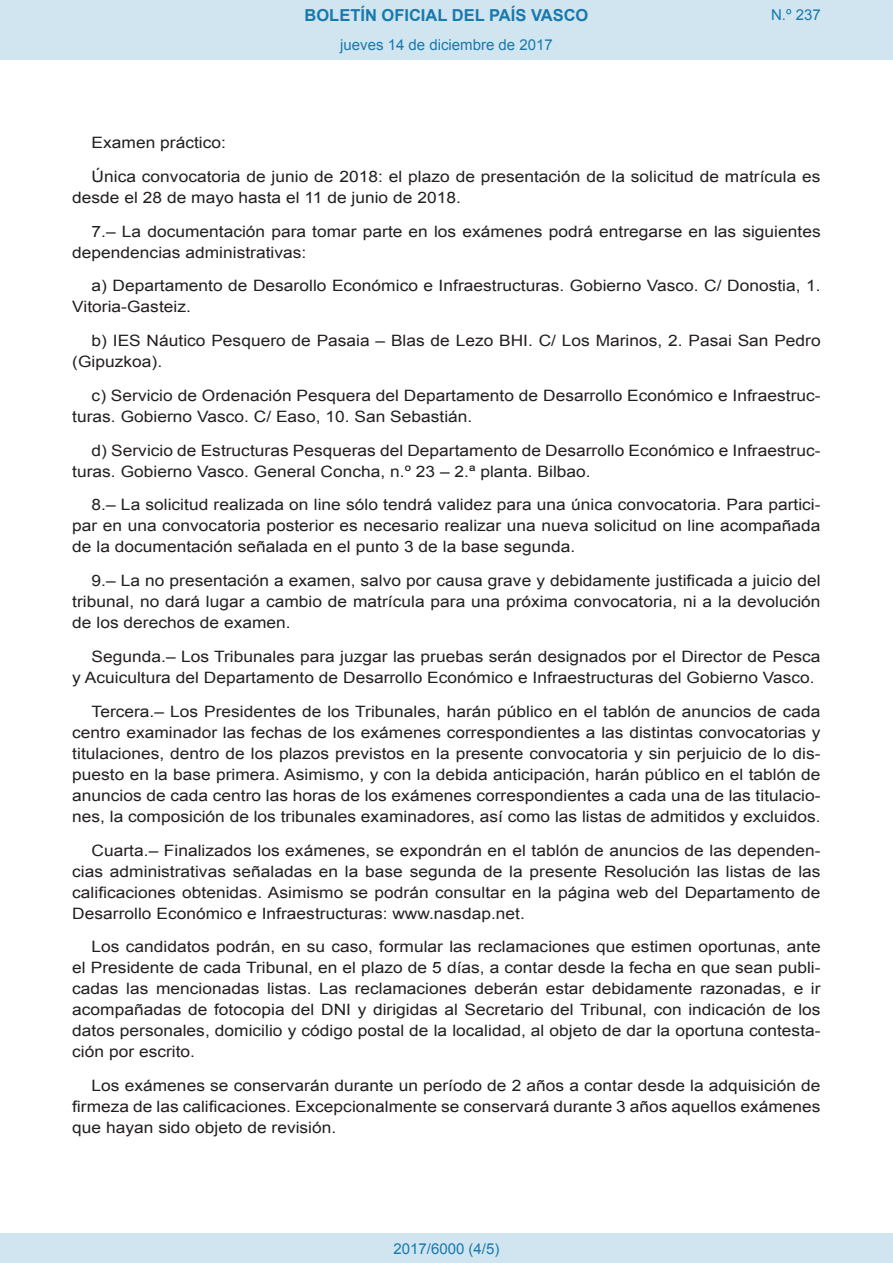
<style>
.page{position:relative;width:893px;height:1263px;background:#fff}
.page>*{position:absolute;margin:0;border:0;box-sizing:border-box;transform-origin:0 0}
.t1{font:700 16.5px "Arial";color:#1879ad}
.BOPVDetalle{font:15.6px/21px "Arial";color:#231f20;scale:1.11 1}
.Paginacion_Centro{font:15px "Arial";color:#1879ad}
</style>
<div class="page">
<div style="left:0;top:0;width:893px;height:60px;background:#d0e5f0"></div>
<div style="left:0;top:1233px;width:893px;height:30px;background:#d0e5f0"></div>
<p class="t1" style="left:305px;top:4px;width:285px">BOLETÍN OFICIAL DEL PAÍS VASCO</p>
<p class="Paginacion_Centro" style="left:340px;top:35px;width:214px">jueves 14 de diciembre de 2017</p>
<p class="Paginacion_Centro" style="left:771px;top:5px;width:51px">N.º 237</p>
<p class="BOPVDetalle" style="left:92px;top:132px;width:123px">Examen práctico:</p>
<p class="BOPVDetalle" style="left:72px;top:166px;width:676px;text-indent:19px">Única convocatoria de junio de 2018: el plazo de presentación de la solicitud de matrícula es desde el 28 de mayo hasta el 11 de junio de 2018.</p>
<p class="BOPVDetalle" style="left:72px;top:221px;width:676px;text-indent:19px">7.– La documentación para tomar parte en los exámenes podrá entregarse en las siguientes dependencias administrativas:</p>
<p class="BOPVDetalle" style="left:72px;top:276px;width:676px;text-indent:19px">a) Departamento de Desarollo Económico e Infraestructuras. Gobierno Vasco. C/ Donostia, 1.<br>Vitoria-Gasteiz.</p>
<p class="BOPVDetalle" style="left:72px;top:330px;width:676px;text-indent:19px">b) IES Náutico Pesquero de Pasaia – Blas de Lezo BHI. C/ Los Marinos, 2. Pasai San Pedro (Gipuzkoa).</p>
<p class="BOPVDetalle" style="left:72px;top:385px;width:676px;text-indent:19px">c) Servicio de Ordenación Pesquera del Departamento de Desarrollo Económico e Infraestruc&shy;turas. Gobierno Vasco. C/ Easo, 10. San Sebastián.</p>
<p class="BOPVDetalle" style="left:72px;top:440px;width:676px;text-indent:19px">d) Servicio de Estructuras Pesqueras del Departamento de Desarrollo Económico e Infraestruc&shy;turas. Gobierno Vasco. General Concha, n.º 23 – 2.ª planta. Bilbao.</p>
<p class="BOPVDetalle" style="left:72px;top:495px;width:676px;text-align:justify;text-indent:19px">8.– La solicitud realizada on line sólo tendrá validez para una única convocatoria. Para partici&shy;par en una convocatoria posterior es necesario realizar una nueva solicitud on line acompañada de la documentación señalada en el punto 3 de la base segunda.</p>
<p class="BOPVDetalle" style="left:72px;top:570px;width:676px;text-align:justify;text-indent:19px">9.– La no presentación a examen, salvo por causa grave y debidamente justificada a juicio del tribunal, no dará lugar a cambio de matrícula para una próxima convocatoria, ni a la devolución de los derechos de examen.</p>
<p class="BOPVDetalle" style="left:72px;top:646px;width:676px;text-indent:19px">Segunda.– Los Tribunales para juzgar las pruebas serán designados por el Director de Pesca y Acuicultura del Departamento de Desarrollo Económico e Infraestructuras del Gobierno Vasco.</p>
<p class="BOPVDetalle" style="left:72px;top:701px;width:676px;text-align:justify;text-indent:19px">Tercera.– Los Presidentes de los Tribunales, harán público en el tablón de anuncios de cada centro examinador las fechas de los exámenes correspondientes a las distintas convocatorias y titulaciones, dentro de los plazos previstos en la presente convocatoria y sin perjuicio de lo dis&shy;puesto en la base primera. Asimismo, y con la debida anticipación, harán público en el tablón de anuncios de cada centro las horas de los exámenes correspondientes a cada una de las titulacio&shy;nes, la composición de los tribunales examinadores, así como las listas de admitidos y excluidos.</p>
<p class="BOPVDetalle" style="left:72px;top:840px;width:676px;text-align:justify;text-indent:19px">Cuarta.– Finalizados los exámenes, se expondrán en el tablón de anuncios de las dependen&shy;cias administrativas señaladas en la base segunda de la presente Resolución las listas de las calificaciones obtenidas. Asimismo se podrán consultar en la página web del Departamento de Desarrollo Económico e Infraestructuras: www.nasdap.net.</p>
<p class="BOPVDetalle" style="left:72px;top:936px;width:676px;text-align:justify;text-indent:19px">Los candidatos podrán, en su caso, formular las reclamaciones que estimen oportunas, ante el Presidente de cada Tribunal, en el plazo de 5 días, a contar desde la fecha en que sean publi&shy;cadas las mencionadas listas. Las reclamaciones deberán estar debidamente razonadas, e ir acompañadas de fotocopia del DNI y dirigidas al Secretario del Tribunal, con indicación de los datos personales, domicilio y código postal de la localidad, al objeto de dar la oportuna contesta&shy;ción por escrito.</p>
<p class="BOPVDetalle" style="left:72px;top:1075px;width:676px;text-align:justify;text-indent:19px">Los exámenes se conservarán durante un período de 2 años a contar desde la adquisición de firmeza de las calificaciones. Excepcionalmente se conservará durante 3 años aquellos exámenes que hayan sido objeto de revisión.</p>
<p class="Paginacion_Centro" style="left:393px;top:1238px;width:107px">2017/6000 (4/5)</p>
</div>
